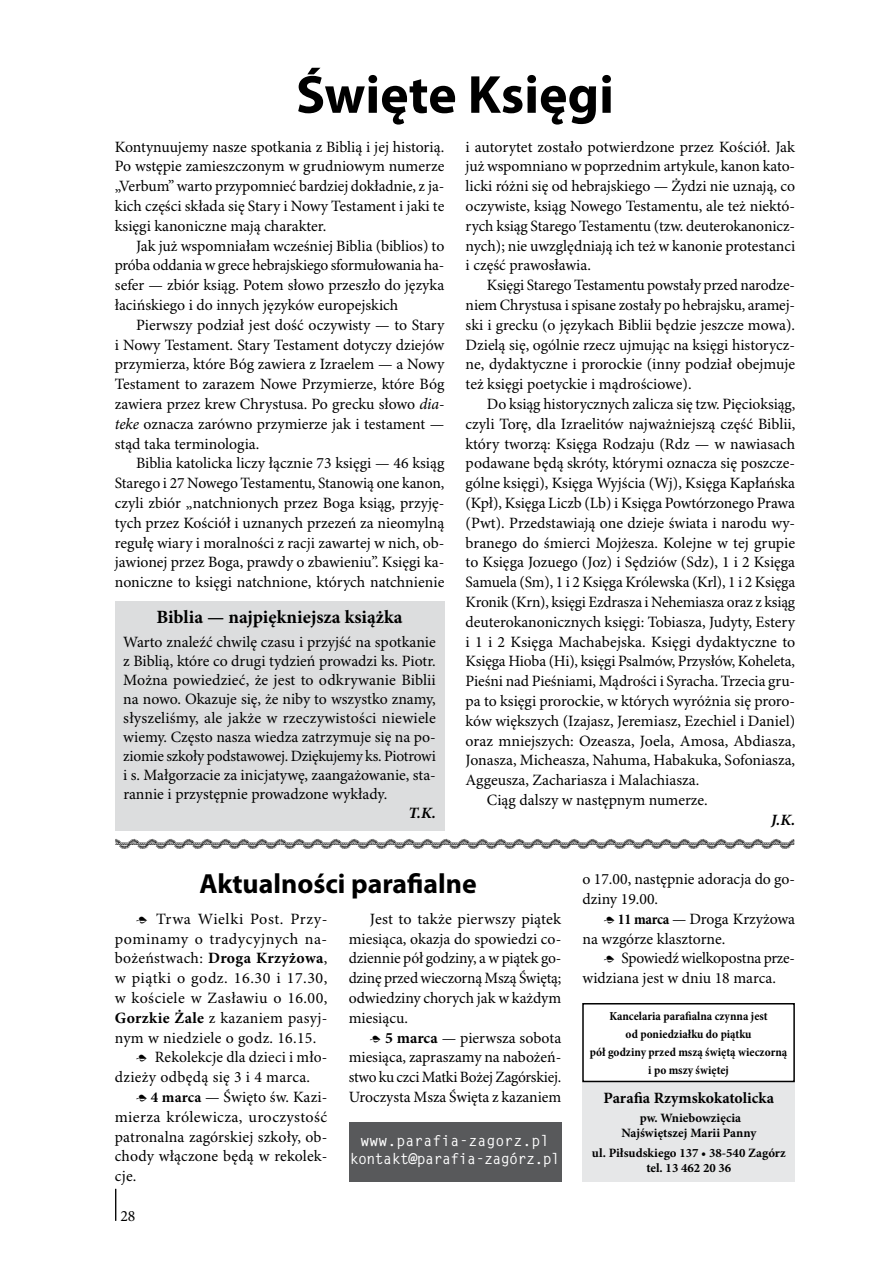
<style>
.page{position:relative;width:893px;height:1263px;background:#fff}
.page>*{position:absolute;margin:0;border:0;box-sizing:border-box;transform-origin:0 0}
.t1{font:700 54px "Myriad Pro";color:#000}
.t2{font:700 27.75px "Myriad Pro";color:#000}
.t3{font:700 18.75px "Minion Pro";color:#000}
.t4{font:15.75px/19.8px "Minion Pro";color:#000;text-align:justify}
.t5{font:700 15.75px "Minion Pro";color:#000}
.t6{font:italic 700 15.75px "Minion Pro";color:#000}
.t7{font:700 15px/18px "Letter Gothic Std";letter-spacing:-.04em;color:#fff;text-align:center}
.t8{font:700 12.75px/15.3px "Minion Pro";color:#000;text-align:center}
.t9{font:700 condensed 12.3px/18px "Minion Pro";color:#000;text-align:center}
.t10{font:12.15px "Adobe Caslon Pro";color:#000}
.s1{font-style:italic}
.s2{font-size:15px}
.s3{font-weight:700}
.s4{font-weight:700;font-size:15px}
.s5{font-stretch:condensed;font-size:15px}
.s6{font-weight:700;font-stretch:condensed;font-size:15px}
.s7{font-stretch:condensed}
</style>
<div class="page">
<div style="left:583px;top:1082px;width:212px;height:99px;background:#e6e7e8"></div>
<div style="left:349px;top:1122px;width:212px;height:59px;background:#58595b"></div>
<div style="left:582px;top:1003px;width:213px;height:79px;border:2px solid #000"></div>
<hr style="left:115px;top:1189px;width:1px;height:32px;background:#000">
<div style="left:115px;top:601px;width:329px;height:229px;background:#dcddde"></div>
<h1 class="t1" style="left:296px;top:64px;width:319px">Święte Księgi</h1>
<p class="t4" style="left:115px;top:137px;width:331px">Kontynuujemy nasze spotkania z Biblią i jej historią.<br>Po wstępie zamieszczonym w grudniowym numerze „Verbum” warto przypomnieć bardziej dokładnie, z ja&shy;kich części składa się Stary i Nowy Testament i jaki te księgi kanoniczne mają charakter.</p>
<p class="t4" style="left:115px;top:236px;width:331px;text-indent:21px">Jak już wspomniałam wcześniej Biblia (biblios) to próba oddania w grece hebrajskiego sformułowania ha&shy;sefer — zbiór ksiąg. Potem słowo przeszło do języka łacińskiego i do innych języków europejskich</p>
<p class="t4" style="left:115px;top:315px;width:331px;text-indent:21px">Pierwszy podział jest dość oczywisty — to Stary i Nowy Testament. Stary Testament dotyczy dziejów przymierza, które Bóg zawiera z Izraelem — a Nowy Testament to zarazem Nowe Przymierze, które Bóg zawiera przez krew Chrystusa. Po grecku słowo <span class="s1">dia&shy;teke</span> oznacza zarówno przymierze jak i testament — stąd taka terminologia.</p>
<p class="t4" style="left:115px;top:454px;width:331px;text-indent:21px">Biblia katolicka liczy łącznie 73 księgi — 46 ksiąg Starego i 27 Nowego Testamentu, Stanowią one kanon, czyli zbiór „natchnionych przez Boga ksiąg, przyję&shy;tych przez Kościół i uznanych przezeń za nieomylną regułę wiary i moralności z racji zawartej w nich, ob&shy;jawionej przez Boga, prawdy o zbawieniu”. Księgi ka&shy;noniczne to księgi natchnione, których natchnienie</p>
<p class="t4" style="left:466px;top:137px;width:331px">i autorytet zostało potwierdzone przez Kościół. Jak już wspomniano w poprzednim artykule, kanon kato&shy;licki różni się od hebrajskiego — Żydzi nie uznają, co oczywiste, ksiąg Nowego Testamentu, ale też niektó&shy;rych ksiąg Starego Testamentu (tzw. deuterokanonicz&shy;nych); nie uwzględniają ich też w kanonie protestanci i część prawosławia.</p>
<p class="t4" style="left:466px;top:276px;width:331px;text-indent:21px">Księgi Starego Testamentu powstały przed narodze&shy;niem Chrystusa i spisane zostały po hebrajsku, aramej&shy;ski i grecku (o językach Biblii będzie jeszcze mowa).<br>Dzielą się, ogólnie rzecz ujmując na księgi historycz&shy;ne, dydaktyczne i prorockie (inny podział obejmuje też księgi poetyckie i mądrościowe).</p>
<p class="t4" style="left:487px;top:395px;width:310px">Do ksiąg historycznych zalicza się tzw. Pięcioksiąg,</p>
<p class="t4" style="left:466px;top:414px;width:331px">czyli Torę, dla Izraelitów najważniejszą część Biblii,</p>
<p class="t4" style="left:466px;top:434px;width:331px">który tworzą: Księga Rodzaju (Rdz — w nawiasach</p>
<p class="t4" style="left:466px;top:454px;width:331px">podawane będą skróty, którymi oznacza się poszcze-</p>
<p class="t4" style="left:466px;top:474px;width:331px">gólne księgi), Księga Wyjścia (Wj), Księga Kapłańska</p>
<p class="t4" style="left:466px;top:494px;width:331px">(Kpł), Księga Liczb (Lb) i Księga Powtórzonego Prawa</p>
<p class="t4" style="left:466px;top:513px;width:331px">(Pwt). Przedstawiają one dzieje świata i narodu wy-</p>
<p class="t4" style="left:466px;top:533px;width:331px">branego do śmierci Mojżesza. Kolejne w tej grupie</p>
<p class="t4" style="left:466px;top:553px;width:331px">to Księga Jozuego (Joz) i Sędziów (Sdz), 1 i 2 Księga</p>
<p class="t4" style="left:466px;top:573px;width:331px">Samuela (Sm), 1 i 2 Księga Królewska (Krl), 1 i 2 Księga</p>
<p class="t4" style="left:466px;top:593px;width:331px">Kronik (Krn), księgi Ezdrasza i Nehemiasza oraz z ksiąg</p>
<p class="t4" style="left:466px;top:612px;width:331px">deuterokanonicznych księgi: Tobiasza, Judyty, Estery</p>
<p class="t4" style="left:466px;top:632px;width:331px">i 1 i 2 Księga Machabejska. Księgi dydaktyczne to</p>
<p class="t4" style="left:466px;top:652px;width:331px">Księga Hioba (Hi), księgi Psalmów, Przysłów, Koheleta,</p>
<p class="t4" style="left:466px;top:672px;width:331px">Pieśni nad Pieśniami, Mądrości i Syracha. Trzecia gru-</p>
<p class="t4" style="left:466px;top:692px;width:331px">pa to księgi prorockie, w których wyróżnia się proro-</p>
<p class="t4" style="left:466px;top:711px;width:331px">ków większych (Izajasz, Jeremiasz, Ezechiel i Daniel)</p>
<p class="t4" style="left:466px;top:731px;width:331px">oraz mniejszych: Ozeasza, Joela, Amosa, Abdiasza,</p>
<p class="t4" style="left:466px;top:751px;width:331px">Jonasza, Micheasza, Nahuma, Habakuka, Sofoniasza,</p>
<p class="t4" style="left:466px;top:771px;width:235px">Aggeusza, Zachariasza i Malachiasza.</p>
<p class="t4" style="left:487px;top:791px;width:222px">Ciąg dalszy w następnym numerze.</p>
<p class="t6" style="left:771px;top:810px;width:26px">J.K.</p>
<p class="t3" style="left:156px;top:606px;width:248px">Biblia — najpiękniejsza książka</p>
<p class="t4" style="left:123px;top:634px;width:314px;line-height:18.9px">Warto znaleźć chwilę czasu i przyjść na spotkanie z Biblią, które co drugi tydzień prowadzi ks. Piotr.<br>Można powiedzieć, że jest to odkrywanie Biblii na nowo. Okazuje się, że niby to wszystko znamy, słyszeliśmy, ale jakże w rzeczywistości niewiele wiemy. Często nasza wiedza zatrzymuje się na po&shy;ziomie szkoły podstawowej. Dziękujemy ks. Piotrowi i s. Małgorzacie za inicjatywę, zaangażowanie, sta&shy;rannie i przystępnie prowadzone wykłady.</p>
<p class="t6" style="left:409px;top:803px;width:29px">T.K.</p>
<p class="t10" style="left:115px;top:834px;width:680px">WWWWWWWWWWWWWWWWWWWWWWWWWWWWWWWWWWWWW</p>
<h2 class="t2" style="left:199px;top:868px;width:279px">Aktualności parafialne</h2>
<p class="t4" style="left:115px;top:909px;width:214px;text-indent:21px"><span class="s2">•</span> Trwa Wielki Post. Przy&shy;pominamy o tradycyjnych na&shy;bożeństwach: <span class="s3">Droga Krzyżowa</span>, w piątki o godz. 16.30 i 17.30, w kościele w Zasławiu o 16.00, <span class="s3">Gorzkie Żale</span> z kazaniem pasyj&shy;nym w niedziele o godz. 16.15.</p>
<p class="t4" style="left:115px;top:1048px;width:214px;text-indent:21px"><span class="s2">•</span> Rekolekcje dla dzieci i mło&shy;dzieży odbędą się 3 i 4 marca.</p>
<p class="t4" style="left:115px;top:1088px;width:214px;text-indent:21px"><span class="s2">•</span> <span class="s4">4 marca</span> — Święto św. Kazi&shy;mierza królewicza, uroczystość patronalna zagórskiej szkoły, ob&shy;chody włączone będą w rekolek&shy;cje.</p>
<p class="t4" style="left:120px;top:1206px;width:17px">28</p>
<p class="t4" style="left:349px;top:909px;width:214px;text-indent:21px">Jest to także pierwszy piątek miesiąca, okazja do spowiedzi co&shy;dziennie pół godziny, a w piątek go&shy;dzinę przed wieczorną Mszą Świętą; odwiedziny chorych jak w każdym miesiącu.</p>
<p class="t4" style="left:349px;top:1028px;width:214px;text-indent:21px"><span class="s2">•</span> <span class="s3">5 marca</span> — pierwsza sobota miesiąca, zapraszamy na nabożeń&shy;stwo ku czci Matki Bożej Zagórskiej.<br>Uroczysta Msza Święta z kazaniem</p>
<p class="t7" style="left:350px;top:1132px;width:212px">www.parafia-zagorz.pl kontakt@parafia-zagórz.pl</p>
<p class="t4" style="left:583px;top:870px;width:214px">o 17.00, następnie adoracja do go&shy;dziny 19.00.</p>
<p class="t4" style="left:583px;top:909px;width:214px;text-indent:21px"><span class="s5">•</span> <span class="s6">11 marca</span> <span class="s7">—</span> Droga Krzyżowa na wzgórze klasztorne.</p>
<p class="t4" style="left:583px;top:949px;width:214px;text-indent:21px"><span class="s2">•</span> Spowiedź wielkopostna prze&shy;widziana jest w dniu 18 marca.</p>
<p class="t9" style="left:590px;top:1008px;width:199px">Kancelaria parafialna czynna jest<br>od poniedziałku do piątku<br>pół godziny przed mszą świętą wieczorną i po mszy świętej</p>
<p class="t5" style="left:604px;top:1088px;width:172px">Parafia Rzymskokatolicka</p>
<p class="t8" style="left:621px;top:1111px;width:136px">pw. Wniebowzięcia<br>Najświętszej Marii Panny</p>
<p class="t8" style="left:592px;top:1145px;width:195px">ul. Piłsudskiego 137 • 38‑540 Zagórz tel. 13 462 20 36</p>
</div>
